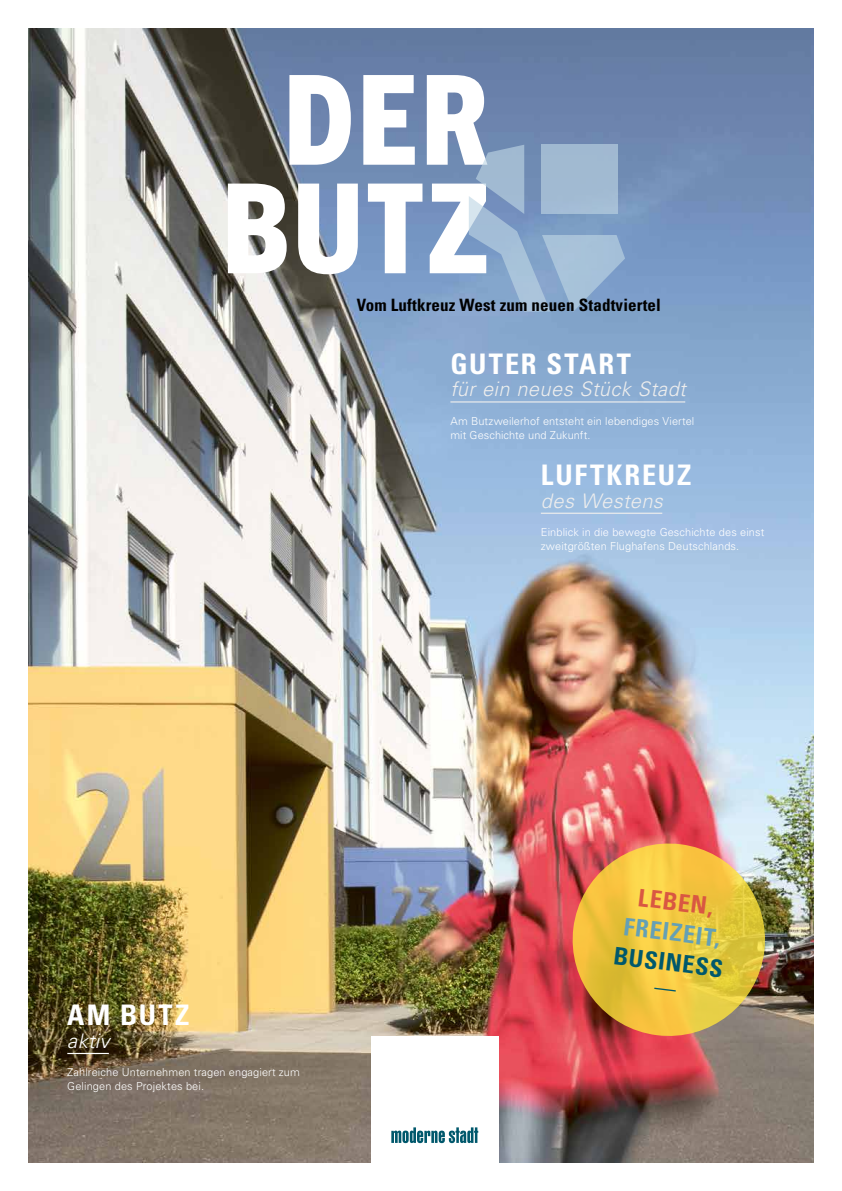
<style>
.page{position:relative;width:842px;height:1191px;background:#fff}
.page>*{position:absolute;margin:0;border:0;box-sizing:border-box;transform-origin:0 0}
.t1{font:800 condensed 124.9px "Trade Gothic Next LT Pro";letter-spacing:.025em;color:#fff}
.t2{font:700 condensed 28.3px "Univers";letter-spacing:.075em;color:#fff}
.t3{font:700 condensed 24.2px "Univers";color:#65a0b5}
.t4{font:700 condensed 24.2px "Univers";color:#00586c}
.t5{font:700 condensed 24.2px "Univers";color:#d95742}
.t6{font:italic 300 20.1px "Univers";letter-spacing:.02em;color:#ededed}
.t7{font:italic 300 20.1px "Univers";letter-spacing:.01em;color:#fff}
.t8{font:700 condensed 17px "Univers";letter-spacing:.01em;color:#000}
.t9{font:300 11px/14px "Univers";letter-spacing:.01em;color:#fff}
</style>
<div class="page">
<img style="left:28px;top:29px;width:786px;height:1133px">
<div style="left:371px;top:1036px;width:128px;height:127px;background:#fff"></div>
<svg style="left:391px;top:1127px;width:87px;height:16px"></svg>
<svg style="left:469px;top:145px;width:156px;height:167px;background:#92aecd"></svg>
<hr style="left:450px;top:401px;width:235px;height:1px;background:#ededed">
<hr style="left:67px;top:1053px;width:42px;height:1px;background:#fff">
<hr style="left:541px;top:512px;width:121px;height:2px;background:#ededed">
<img style="left:567px;top:837px;width:204px;height:204px">
<svg style="left:654px;top:987px;width:22px;height:4px"></svg>
<h1 class="t1" style="left:283px;top:34px;width:206px">DER</h1>
<h1 class="t1" style="left:222px;top:143px;width:269px">BUTZ</h1>
<h3 class="t8" style="left:357px;top:295px;width:306px">Vom Luftkreuz West zum neuen Stadtviertel</h3>
<h2 class="t2" style="left:450px;top:346px;width:182px">GUTER START</h2>
<h3 class="t6" style="left:450px;top:377px;width:237px">für ein neues Stück Stadt</h3>
<p class="t9" style="left:450px;top:413px;width:245px">Am Butzweilerhof entsteht ein lebendiges Viertel mit Geschichte und Zukunft.</p>
<h2 class="t2" style="left:541px;top:458px;width:152px">LUFTKREUZ</h2>
<h3 class="t6" style="left:541px;top:488px;width:124px">des Westens</h3>
<p class="t9" style="left:541px;top:524px;width:225px">Einblick in die bewegte Geschichte des einst zweitgrößten Flughafens Deutschlands.</p>
<h2 class="t2" style="left:67px;top:998px;width:123px">AM BUTZ</h2>
<h3 class="t7" style="left:67px;top:1028px;width:44px">aktiv</h3>
<p class="t9" style="left:67px;top:1064px;width:234px">Zahlreiche Unternehmen tragen engagiert zum<br>Gelingen des Projektes bei.</p>
<h3 class="t5" style="left:640px;top:882px;width:77px;rotate:7deg">LEBEN,</h3>
<h3 class="t3" style="left:626px;top:911px;width:99px;rotate:7deg">FREIZEIT,</h3>
<h3 class="t4" style="left:615px;top:940px;width:112px;rotate:7deg">BUSINESS</h3>
</div>
